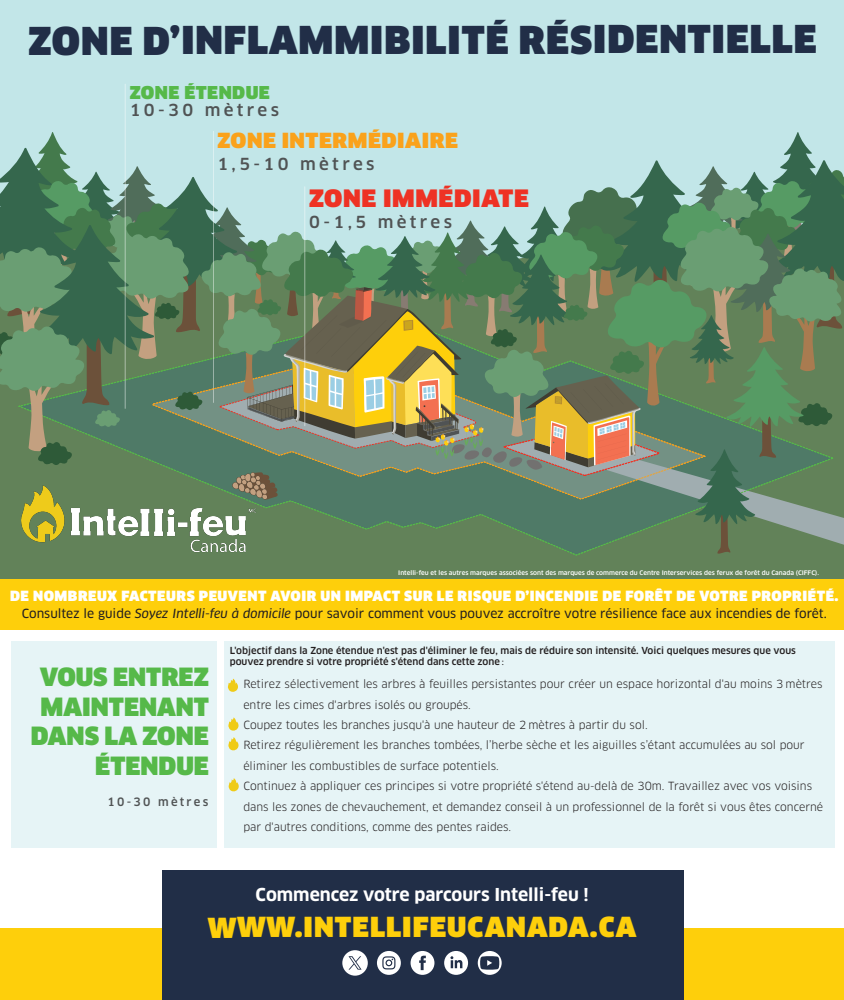
<style>
.page{position:relative;width:844px;height:1000px;background:#fff}
.page>*{position:absolute;margin:0;border:0;box-sizing:border-box;transform-origin:0 0}
.t1{font:900 37.5px "Clan Pro";letter-spacing:.02em;color:#212e47}
.t2{font:900 26.98px "Clan Pro";letter-spacing:.035em;color:#fecf0b}
.t3{font:900 24.55px/29.5px "Clan Pro";color:#56b949;text-align:right}
.t4{font:900 23.4px "Clan Pro";letter-spacing:.025em;color:#ee3224}
.t5{font:900 20.35px "Clan Pro";letter-spacing:.025em;color:#faa21b}
.t6{font:700 17.4px "Clan Pro";color:#fff}
.t7{font:900 17.3px "Clan Pro";letter-spacing:.025em;color:#56b949}
.t8{font:500 16.25px "Clan Pro";letter-spacing:.2em;color:#505354}
.t9{font:900 13.75px "Clan Pro";letter-spacing:.035em;color:#fff}
.t10{font:12.28px "Clan Pro News";color:#231f20}
.t11{font:500 11.35px "Clan Pro";letter-spacing:.2em;color:#505354}
.t12{font:11px/20.4px "Clan Pro";color:#231f20}
.t13{font:500 9.47px/11.4px "Clan Pro";color:#231f20}
.t14{font:500 6.1px "Clan Pro";color:#fff;scale:1.04 1}
.s1{font-style:italic}
.s2{font-family:"Myriad Pro";font-weight:400}
</style>
<div class="page">
<div style="left:0;top:0;width:844px;height:278px;background:#c2e6e8"></div>
<div style="left:0;top:554px;width:844px;height:25px;background:#628259"></div>
<hr style="left:213px;top:131px;width:1px;height:272px;background:#fff">
<hr style="left:125px;top:84px;width:1px;height:325px;background:#fff">
<svg style="left:0;top:132px;width:844px;height:422px"></svg>
<img style="left:0;top:461px;width:275px;height:116px">
<div style="left:0;top:928px;width:844px;height:72px;background:#fecf0b"></div>
<div style="left:162px;top:870px;width:521px;height:130px;background:#212e47"></div>
<svg style="left:444px;top:951px;width:24px;height:24px"></svg>
<svg style="left:410px;top:951px;width:24px;height:24px"></svg>
<svg style="left:478px;top:951px;width:24px;height:24px"></svg>
<svg style="left:377px;top:951px;width:24px;height:24px"></svg>
<div style="left:0;top:579px;width:844px;height:50px;background:#fecf0b"></div>
<div style="left:224px;top:641px;width:610px;height:207px;background:#e6f4f6"></div>
<div style="left:12px;top:641px;width:205px;height:207px;background:#e6f4f6"></div>
<svg style="left:228px;top:679px;width:10px;height:13px"></svg>
<svg style="left:342px;top:950px;width:26px;height:26px"></svg>
<svg style="left:228px;top:718px;width:10px;height:33px"></svg>
<svg style="left:228px;top:778px;width:11px;height:14px"></svg>
<h1 class="t1" style="left:29px;top:18px;width:790px">ZONE D’INFLAMMIBILITÉ RÉSIDENTIELLE</h1>
<h3 class="t7" style="left:130px;top:82px;width:142px">ZONE ÉTENDUE</h3>
<h3 class="t8" style="left:130px;top:101px;width:151px">10-30 mètres</h3>
<h3 class="t5" style="left:217px;top:129px;width:242px">ZONE INTERMÉDIAIRE</h3>
<h3 class="t8" style="left:217px;top:154px;width:158px">1,5-10 mètres</h3>
<h3 class="t4" style="left:309px;top:185px;width:221px">ZONE IMMÉDIATE</h3>
<h3 class="t8" style="left:309px;top:212px;width:144px">0-1,5 mètres</h3>
<p class="t14" style="left:398px;top:570px;width:406px">Intelli-feu et les autres marques associées sont des marques de commerce du Centre Interservices des ferux de forêt du Canada (CIFFC).</p>
<p class="t9" style="left:10px;top:588px;width:830px">DE NOMBREUX FACTEURS PEUVENT AVOIR UN IMPACT SUR LE RISQUE D’INCENDIE DE FORÊT DE VOTRE PROPRIÉTÉ.</p>
<p class="t10" style="left:22px;top:607px;width:806px">Consultez le guide <span class="s1">Soyez Intelli-feu à domicile</span> pour savoir comment vous pouvez accroître votre résilience face aux incendies de forêt.</p>
<h3 class="t3" style="left:31px;top:663px;width:179px">VOUS ENTREZ<br>MAINTENANT<br>DANS LA ZONE<br>ÉTENDUE</h3>
<p class="t11" style="left:108px;top:796px;width:102px">10-30 mètres</p>
<p class="t13" style="left:230px;top:645px;width:568px">L'objectif dans la Zone étendue n'est pas d'éliminer le feu, mais de réduire son intensité. Voici quelques mesures que vous pouvez prendre si votre propriété s'étend dans cette zone <span class="s2">:</span></p>
<p class="t12" style="left:243px;top:674px;width:581px">Retirez sélectivement les arbres à feuilles persistantes pour créer un espace horizontal d'au moins 3 mètres entre les cimes d'arbres isolés ou groupés.<br>Coupez toutes les branches jusqu'à une hauteur de 2 mètres à partir du sol.<br>Retirez régulièrement les branches tombées, l’herbe sèche et les aiguilles s’étant accumulées au sol pour éliminer les combustibles de surface potentiels.<br>Continuez à appliquer ces principes si votre propriété s'étend au-delà de 30m. Travaillez avec vos voisins dans les zones de chevauchement, et demandez conseil à un professionnel de la forêt si vous êtes concerné par d'autres conditions, comme des pentes raides.</p>
<h3 class="t6" style="left:256px;top:884px;width:335px">Commencez votre parcours Intelli-feu !</h3>
<h2 class="t2" style="left:208px;top:911px;width:430px">WWW.INTELLIFEUCANADA.CA</h2>
</div>
